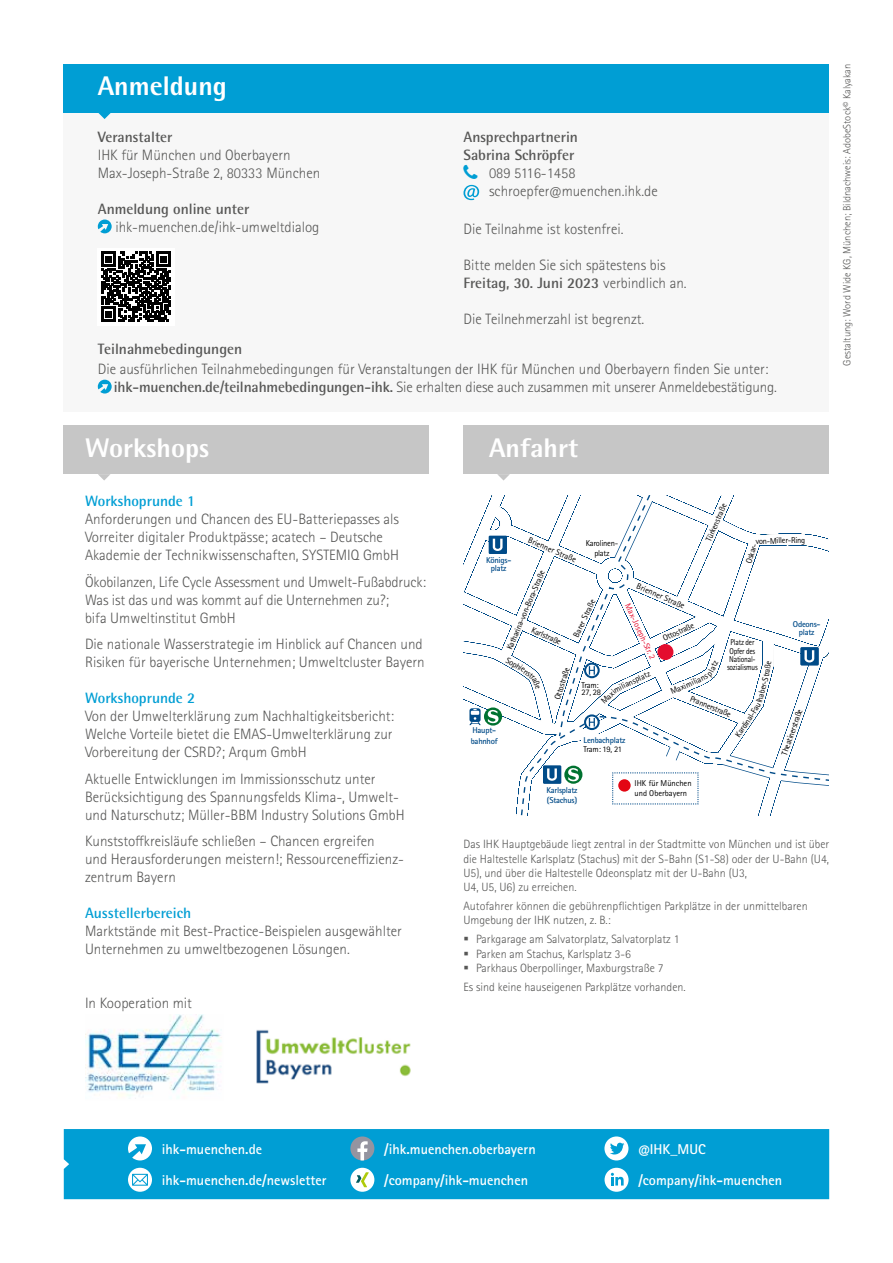
<style>
.page{position:relative;width:893px;height:1263px;background:#fff}
.page>*{position:absolute;margin:0;border:0;box-sizing:border-box;transform-origin:0 0}
.t1{font:800 27px "Rotis Semi Sans Std";color:#fff}
.t2{font:300 15px/18px "Rotis Sans Serif Std";color:#575756}
.t3{font:700 15px/18px "Rotis Semi Sans Std";color:#575756}
.t4{font:700 15px "Rotis Semi Sans Std";color:#009ed4}
.t5{font:700 14.25px "Rotis Sans Serif Std";color:#fff}
.t6{font:300 12px/14.4px "Rotis Sans Serif Std";color:#575756}
.t7{font:300 10.5px "Rotis Sans Serif Std";color:#575756}
.t8{font:8.4px/7.1px "Agfa Rotis Sans Serif";letter-spacing:-.03em;color:#000}
.t9{font:700 8.4px/10.2px "Agfa Rotis Sans Serif";letter-spacing:-.03em;color:#004b88}
.t10{font:8.4px/8.4px "Agfa Rotis Sans Serif";letter-spacing:-.03em;color:#000;text-align:center;scale:.88 1}
.t11{font:8.4px/10.2px "Agfa Rotis Sans Serif";color:#000}
.t12{font:8.4px "Agfa Rotis Sans Serif";color:#e40d2e}
.s1{font-family:"Rotis Sans Serif Std";font-weight:300}
.s2{font-family:"Rotis Semi Sans Std";font-weight:700}
</style>
<div class="page">
<div style="left:64px;top:92px;width:765px;height:319px;background:#f7f7f7"></div>
<svg style="left:98px;top:219px;width:14px;height:14px"></svg>
<svg style="left:463px;top:185px;width:16px;height:15px"></svg>
<div style="left:64px;top:64px;width:765px;height:49px;background:#009ed4"></div>
<svg style="left:98px;top:113px;width:13px;height:6px"></svg>
<svg style="left:98px;top:380px;width:14px;height:13px"></svg>
<div style="left:97px;top:248px;width:78px;height:77px;background:#fff"></div>
<svg style="left:101px;top:252px;width:70px;height:69px"></svg>
<div style="left:64px;top:1129px;width:765px;height:70px;background:#009ed4"></div>
<div style="left:605px;top:1168px;width:24px;height:24px;background:#fff;border-radius:50%"></div>
<svg style="left:611px;top:1173px;width:13px;height:12px"></svg>
<div style="left:128px;top:1168px;width:24px;height:24px;background:#fff;border-radius:50%"></div>
<svg style="left:132px;top:1174px;width:16px;height:12px"></svg>
<svg style="left:128px;top:1136px;width:24px;height:24px"></svg>
<div style="left:604px;top:1136px;width:24px;height:24px;background:#fff;border-radius:50%"></div>
<svg style="left:610px;top:1143px;width:14px;height:11px"></svg>
<div style="left:350px;top:1168px;width:24px;height:24px;background:#fff;border-radius:50%"></div>
<svg style="left:356px;top:1172px;width:13px;height:15px"></svg>
<div style="left:350px;top:1136px;width:24px;height:24px;background:#9494a0;border-radius:50%"></div>
<svg style="left:357px;top:1141px;width:11px;height:19px"></svg>
<img style="left:85px;top:1014px;width:137px;height:84px">
<img style="left:257px;top:1030px;width:154px;height:54px">
<div style="left:464px;top:425px;width:365px;height:49px;background:#c6c6c6"></div>
<svg style="left:497px;top:474px;width:13px;height:6px"></svg>
<div style="left:64px;top:425px;width:365px;height:49px;background:#c6c6c6"></div>
<svg style="left:98px;top:474px;width:12px;height:6px"></svg>
<svg style="left:463px;top:496px;width:366px;height:319px"></svg>
<h1 class="t1" style="left:98px;top:68px;width:131px">Anmeldung</h1>
<p class="t3" style="left:98px;top:128px;width:76px">Veranstalter</p>
<p class="t2" style="left:98px;top:146px;width:224px">IHK für München und Oberbayern<br>Max-Joseph-Straße 2, 80333 München</p>
<p class="t3" style="left:98px;top:200px;width:153px">Anmeldung online unter</p>
<p class="t2" style="left:115px;top:218px;width:206px">ihk-muenchen.de/ihk-umweltdialog</p>
<p class="t3" style="left:463px;top:128px;width:116px">Ansprechpartnerin<br>Sabrina Schröpfer</p>
<p class="t2" style="left:489px;top:164px;width:170px">089 5116-1458 schroepfer@muenchen.ihk.de</p>
<p class="t2" style="left:463px;top:220px;width:161px">Die Teilnahme ist kostenfrei.</p>
<p class="t2" style="left:463px;top:256px;width:204px">Bitte melden Sie sich spätestens bis</p>
<p class="t3" style="left:463px;top:274px;width:225px">Freitag, 30. Juni 2023 <span class="s1">verbindlich an.</span></p>
<p class="t2" style="left:463px;top:310px;width:182px">Die Teilnehmerzahl ist begrenzt.</p>
<p class="t3" style="left:98px;top:340px;width:146px">Teilnahmebedingungen</p>
<p class="t2" style="left:114px;top:360px;width:665px;text-indent:-16px">Die ausführlichen Teilnahmebedingungen für Veranstaltungen der IHK für München und Oberbayern finden Sie unter: <span class="s2">ihk-muenchen.de/teilnahmebedingungen-ihk.</span> Sie erhalten diese auch zusammen mit unserer Anmeldebestätigung.</p>
<p class="t7" style="left:841px;top:365px;width:303px;rotate:-90deg">Gestaltung: Word Wide KG, München; Bildnachweis: AdobeStock© Kalyakan</p>
<h1 class="t1" style="left:85px;top:431px;width:126px">Workshops</h1>
<h1 class="t1" style="left:489px;top:431px;width:91px">Anfahrt</h1>
<p class="t4" style="left:85px;top:492px;width:112px">Workshoprunde 1</p>
<p class="t2" style="left:85px;top:510px;width:316px">Anforderungen und Chancen des EU-Batteriepasses als<br>Vorreiter digitaler Produktpässe; acatech – Deutsche<br>Akademie der Technikwissenschaften, SYSTEMIQ GmbH</p>
<p class="t2" style="left:85px;top:573px;width:343px">Ökobilanzen, Life Cycle Assessment und Umwelt-Fußabdruck:<br>Was ist das und was kommt auf die Unternehmen zu?;<br>bifa Umweltinstitut GmbH</p>
<p class="t2" style="left:85px;top:635px;width:341px">Die nationale Wasserstrategie im Hinblick auf Chancen und<br>Risiken für bayerische Unternehmen; Umweltcluster Bayern</p>
<p class="t4" style="left:85px;top:689px;width:112px">Workshoprunde 2</p>
<p class="t2" style="left:85px;top:707px;width:311px;text-align:justify">Von der Umwelterklärung zum Nachhaltigkeitsbericht:<br>Welche Vorteile bietet die EMAS-Umwelterklärung zur Vorbereitung der CSRD?; Arqum GmbH</p>
<p class="t2" style="left:85px;top:770px;width:321px">Aktuelle Entwicklungen im Immissionsschutz unter<br>Berücksichtigung des Spannungsfelds Klima-, Umwelt&shy;und Naturschutz; Müller-BBM Industry Solutions GmbH</p>
<p class="t2" style="left:85px;top:832px;width:320px">Kunststoffkreisläufe schließen – Chancen ergreifen<br>und Herausforderungen meistern!; Ressourceneffizienz&shy;zentrum Bayern</p>
<p class="t4" style="left:85px;top:904px;width:108px">Ausstellerbereich</p>
<p class="t2" style="left:85px;top:922px;width:318px">Marktstände mit Best-Practice-Beispielen ausgewählter<br>Unternehmen zu umweltbezogenen Lösungen.</p>
<p class="t2" style="left:85px;top:994px;width:108px">In Kooperation mit</p>
<p class="t8" style="left:705px;top:539px;width:42px;rotate:-66deg">Türkenstraße</p>
<p class="t8" style="left:530px;top:536px;width:53px;rotate:23deg">Brienner Straße</p>
<p class="t8" style="left:755px;top:538px;width:28px;rotate:-3deg">von-Mill</p>
<p class="t8" style="left:785px;top:536px;width:21px">r-Ring</p>
<p class="t8" style="left:586px;top:538px;width:34px;line-height:9.9px;text-align:center">Karolinen&shy;platz</p>
<p class="t8" style="left:745px;top:562px;width:22px;rotate:-71deg">Oskar-</p>
<p class="t9" style="left:486px;top:556px;width:27px;line-height:8.4px;text-align:center">Königs&shy;platz</p>
<p class="t8" style="left:506px;top:648px;width:87px;rotate:-67deg">Katharina-von-Bora-Straße</p>
<p class="t8" style="left:638px;top:582px;width:53px;rotate:23deg">Brienner Straße</p>
<p class="t8" style="left:572px;top:635px;width:43px;rotate:-65deg">Barer Straße</p>
<p class="t12" style="left:632px;top:602px;width:62px;rotate:65deg">Max-Joseph-Str. 2</p>
<p class="t9" style="left:793px;top:619px;width:29px;line-height:8.4px;text-align:center">Odeons&shy;platz</p>
<p class="t8" style="left:533px;top:626px;width:33px;rotate:24deg">Karlstraße</p>
<p class="t8" style="left:662px;top:635px;width:35px;rotate:-25deg">Ottostraße</p>
<p class="t10" style="left:727px;top:638px;width:37px">Platz der<br>Opfer des<br>National&shy;sozialismus</p>
<p class="t8" style="left:508px;top:656px;width:17px;rotate:30deg">Soph</p>
<p class="t8" style="left:762px;top:676px;width:18px;rotate:-81deg">traße</p>
<p class="t8" style="left:554px;top:698px;width:35px;rotate:-73deg">Ottostraße</p>
<p class="t8" style="left:612px;top:687px;width:41px;rotate:-26deg">miliansplatz</p>
<p class="t8" style="left:755px;top:701px;width:28px;rotate:-74deg">lhaber-S</p>
<p class="t8" style="left:581px;top:681px;width:21px">Tram:<br>27, 28</p>
<p class="t8" style="left:669px;top:688px;width:24px;rotate:-23deg">Maxim</p>
<p class="t8" style="left:600px;top:700px;width:18px;rotate:-44deg">Maxi</p>
<p class="t8" style="left:692px;top:695px;width:45px;rotate:22deg">Prannerstraße</p>
<p class="t8" style="left:745px;top:718px;width:21px;rotate:-59deg">al-Fau</p>
<p class="t8" style="left:781px;top:753px;width:50px;rotate:-71deg">Theatinerstraße</p>
<p class="t8" style="left:734px;top:734px;width:21px;rotate:-56deg">Kardin</p>
<p class="t9" style="left:471px;top:725px;width:28px">Haupt&shy;bahnhof</p>
<p class="t9" style="left:583px;top:734px;width:43px">Lenbachplatz</p>
<p class="t8" style="left:583px;top:746px;width:40px">Tram: 19, 21</p>
<p class="t9" style="left:546px;top:785px;width:33px">Karlsplatz (Stachus)</p>
<p class="t11" style="left:635px;top:778px;width:59px">IHK für München und Oberbayern</p>
<p class="t6" style="left:463px;top:837px;width:367px">Das IHK Hauptgebäude liegt zentral in der Stadtmitte von München und ist über die Haltestelle Karlsplatz (Stachus) mit der S-Bahn (S1-S8) oder der U-Bahn (U4, U5), und über die Haltestelle Odeonsplatz mit der U-Bahn (U3,<br>U4, U5, U6) zu erreichen.</p>
<p class="t6" style="left:463px;top:899px;width:346px">Autofahrer können die gebührenpflichtigen Parkplätze in der unmittelbaren<br>Umgebung der IHK nutzen, z. B.:</p>
<p class="t6" style="left:463px;top:932px;width:218px">▪ Parkgarage am Salvatorplatz, Salvatorplatz 1</p>
<p class="t6" style="left:463px;top:946px;width:169px">▪ Parken am Stachus, Karlsplatz 3-6</p>
<p class="t6" style="left:463px;top:959px;width:224px;line-height:18.6px">▪ Parkhaus Oberpollinger, Maxburgstraße 7<br>Es sind keine hauseigenen Parkplätze vorhanden.</p>
<p class="t5" style="left:384px;top:1140px;width:153px">/ihk.muenchen.oberbayern</p>
<p class="t5" style="left:162px;top:1140px;width:102px">ihk-muenchen.de</p>
<p class="t5" style="left:638px;top:1140px;width:69px">@IHK_MUC</p>
<p class="t5" style="left:384px;top:1171px;width:145px">/company/ihk-muenchen</p>
<p class="t5" style="left:162px;top:1171px;width:166px">ihk-muenchen.de/newsletter</p>
<p class="t5" style="left:638px;top:1171px;width:145px">/company/ihk-muenchen</p>
</div>
